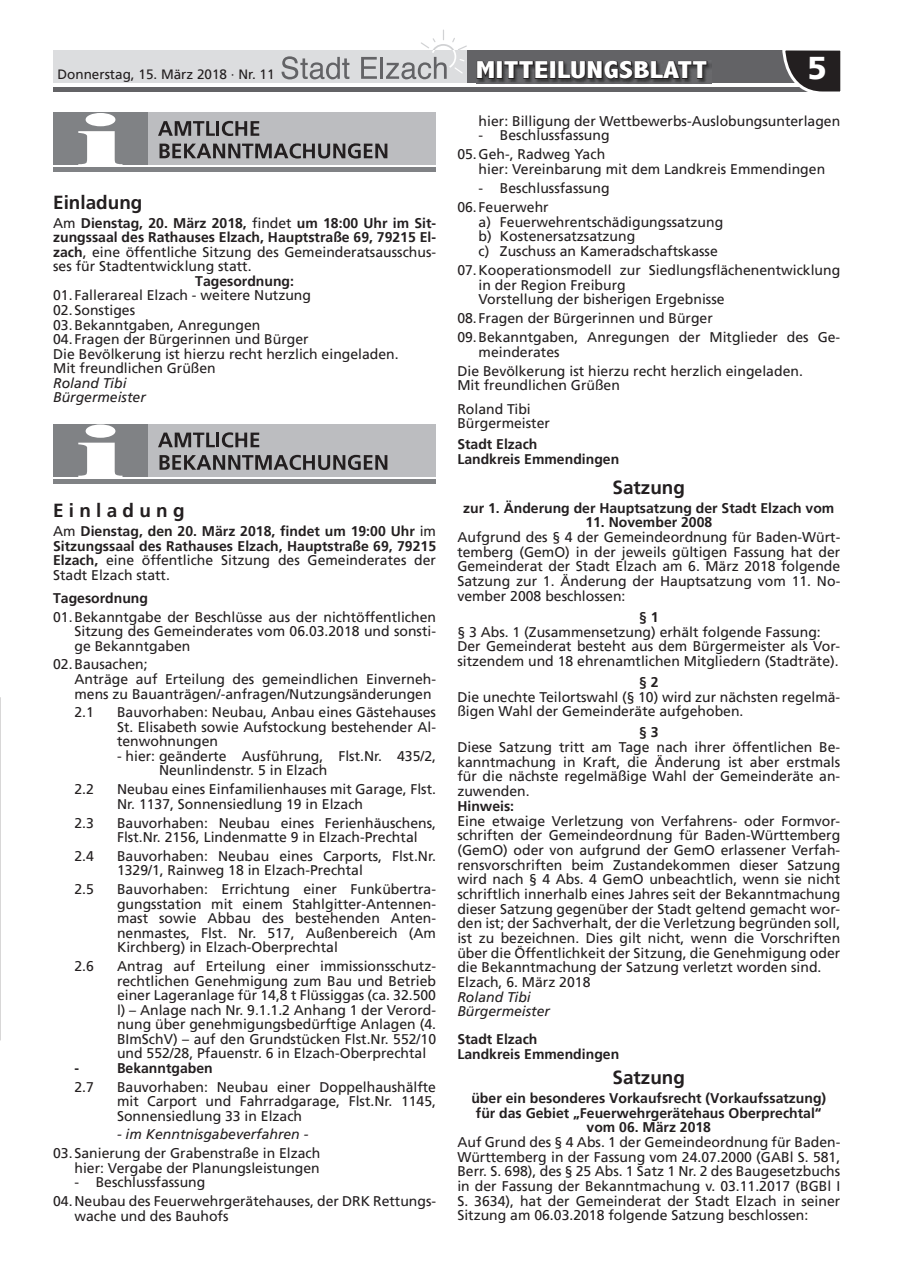
<style>
.page{position:relative;width:902px;height:1280px;background:#fff}
.page>*{position:absolute;margin:0;border:0;box-sizing:border-box;transform-origin:0 0}
.t1{font:900 31.5px "Frutiger";color:#fff}
.t2{font:800 condensed 24.45px "Abadi";letter-spacing:.01em;color:#fff;scale:1.26 1}
.t3{font:700 18.9px "Frutiger";color:#231f20}
.t4{font:13.95px/14.7px "Frutiger";color:#231f20}
.t5{font:700 13.95px/14.5px "Frutiger";color:#231f20;text-align:justify}
.t6{font:italic 13.95px/14.5px "Frutiger";color:#231f20}
.t7{font:13.5px "Frutiger";color:#231f20}
.s1{font-weight:400}
</style>
<div class="page">
<div style="left:53px;top:51px;width:787px;height:32px;background:#dcdddf"></div>
<div style="left:467px;top:51px;width:361px;height:32px;background:#636366"></div>
<hr style="left:53px;top:87px;width:787px;height:4px;background:#636366">
<svg style="left:780px;top:50px;width:61px;height:42px"></svg>
<svg style="left:281px;top:56px;width:68px;height:23px"></svg>
<svg style="left:361px;top:57px;width:16px;height:22px"></svg>
<hr style="left:380px;top:57px;width:3px;height:22px;background:#636366">
<svg style="left:386px;top:29px;width:81px;height:50px"></svg>
<img style="left:478px;top:63px;width:233px;height:20px">
<svg style="left:476px;top:60px;width:232px;height:20px"></svg>
<div style="left:53px;top:113px;width:96px;height:52px;background:#808285"></div>
<div style="left:149px;top:113px;width:287px;height:52px;background:#bcbdc0"></div>
<hr style="left:53px;top:168px;width:383px;height:4px;background:#808285">
<svg style="left:158px;top:121px;width:57px;height:15px"></svg>
<hr style="left:216px;top:121px;width:3px;height:15px;background:#231f20">
<svg style="left:222px;top:121px;width:37px;height:15px"></svg>
<svg style="left:159px;top:143px;width:228px;height:16px"></svg>
<svg style="left:78px;top:113px;width:44px;height:52px"></svg>
<div style="left:53px;top:424px;width:96px;height:52px;background:#808285"></div>
<div style="left:149px;top:424px;width:287px;height:52px;background:#bcbdc0"></div>
<hr style="left:53px;top:479px;width:383px;height:4px;background:#808285">
<svg style="left:158px;top:433px;width:57px;height:14px"></svg>
<hr style="left:216px;top:433px;width:3px;height:14px;background:#231f20">
<svg style="left:222px;top:432px;width:37px;height:15px"></svg>
<svg style="left:159px;top:455px;width:228px;height:15px"></svg>
<svg style="left:78px;top:424px;width:44px;height:53px"></svg>
<svg style="left:0;top:697px;width:1px;height:343px"></svg>
<p class="t7" style="left:57px;top:66px;width:219px">Donnerstag, 15. März 2018 · Nr. 11</p>
<h2 class="t2" style="left:476px;top:57px;width:185px">MITTEILUNGSBLATT</h2>
<h1 class="t1" style="left:807px;top:49px;width:21px">5</h1>
<h3 class="t3" style="left:53px;top:191px;width:91px">Einladung</h3>
<p class="t5" style="left:53px;top:216px;width:384px"><span class="s1">Am</span> Dienstag, 20. März 2018, <span class="s1">findet</span> um 18:00 Uhr im Sit&shy;zungssaal des Rathauses Elzach, Hauptstraße 69, 79215 El&shy;zach<span class="s1">, eine öffentliche Sitzung des Gemeinderatsausschus&shy;ses für Stadtentwicklung statt.</span></p>
<p class="t5" style="left:195px;top:274px;width:100px">Tagesordnung:</p>
<p class="t4" style="left:53px;top:288px;width:259px">01. Fallerareal Elzach - weitere Nutzung</p>
<p class="t4" style="left:53px;top:303px;width:83px">02. Sonstiges</p>
<p class="t4" style="left:53px;top:317px;width:209px">03. Bekanntgaben, Anregungen</p>
<p class="t4" style="left:53px;top:332px;width:347px">04. Fragen der Bürgerinnen und Bürger<br>Die Bevölkerung ist hierzu recht herzlich eingeladen.<br>Mit freundlichen Grüßen</p>
<p class="t6" style="left:53px;top:375px;width:94px">Roland Tibi<br>Bürgermeister</p>
<h3 class="t3" style="left:53px;top:500px;width:133px">E i n l a d u n g</h3>
<p class="t5" style="left:53px;top:524px;width:384px"><span class="s1">Am</span> Dienstag, den 20. März 2018, findet um 19:00 Uhr <span class="s1">im </span>Sitzungssaal des Rathauses Elzach, Hauptstraße 69, 79215<br>Elzach, <span class="s1">eine öffentliche Sitzung des Gemeinderates der Stadt Elzach statt.</span></p>
<p class="t5" style="left:53px;top:591px;width:96px">Tagesordnung</p>
<p class="t4" style="left:74px;top:609px;width:363px;text-align:justify;text-indent:-21px">01. Bekanntgabe der Beschlüsse aus der nichtöffentlichen Sitzung des Gemeinderates vom 06.03.2018 und sonsti&shy;ge Bekanntgaben</p>
<p class="t4" style="left:74px;top:657px;width:363px;text-indent:-21px">02. Bausachen;<br>Anträge auf Erteilung des gemeindlichen Einverneh&shy;mens zu Bauanträgen/-anfragen/Nutzungsänderungen</p>
<p class="t4" style="left:74px;top:705px;width:21px">2.1</p>
<p class="t4" style="left:117px;top:705px;width:320px;text-align:justify">Bauvorhaben: Neubau, Anbau eines Gästehauses St. Elisabeth sowie Aufstockung bestehender Al&shy;tenwohnungen</p>
<p class="t4" style="left:159px;top:749px;width:278px;text-indent:-42px">- hier: geänderte Ausführung, Flst.Nr. 435/2,<br>Neunlindenstr. 5 in Elzach</p>
<p class="t4" style="left:74px;top:782px;width:21px">2.2</p>
<p class="t4" style="left:117px;top:782px;width:320px">Neubau eines Einfamilienhauses mit Garage, Flst.<br>Nr. 1137, Sonnensiedlung 19 in Elzach</p>
<p class="t4" style="left:74px;top:815px;width:21px">2.3</p>
<p class="t4" style="left:117px;top:815px;width:320px">Bauvorhaben: Neubau eines Ferienhäuschens,<br>Flst.Nr. 2156, Lindenmatte 9 in Elzach-Prechtal</p>
<p class="t4" style="left:74px;top:848px;width:21px">2.4</p>
<p class="t4" style="left:117px;top:849px;width:320px">Bauvorhaben: Neubau eines Carports, Flst.Nr.<br>1329/1, Rainweg 18 in Elzach-Prechtal</p>
<p class="t4" style="left:74px;top:882px;width:21px">2.5</p>
<p class="t4" style="left:117px;top:882px;width:320px;text-align:justify">Bauvorhaben: Errichtung einer Funkübertra&shy;gungsstation mit einem Stahlgitter-Antennen&shy;mast sowie Abbau des bestehenden Anten&shy;nenmastes, Flst. Nr. 517, Außenbereich (Am Kirchberg) in Elzach-Oberprechtal</p>
<p class="t4" style="left:74px;top:959px;width:21px">2.6</p>
<p class="t4" style="left:117px;top:959px;width:320px;text-align:justify">Antrag auf Erteilung einer immissionsschutz&shy;rechtlichen Genehmigung zum Bau und Betrieb einer Lageranlage für 14,8 t Flüssiggas (ca. 32.500 l) – Anlage nach Nr. 9.1.1.2 Anhang 1 der Verord&shy;nung über genehmigungsbedürftige Anlagen (4.<br>BImSchV) – auf den Grundstücken Flst.Nr. 552/10 und 552/28, Pfauenstr. 6 in Elzach-Oberprechtal</p>
<p class="t5" style="left:74px;top:1060px;width:6px">-</p>
<p class="t5" style="left:117px;top:1060px;width:97px">Bekanntgaben</p>
<p class="t4" style="left:74px;top:1079px;width:21px">2.7</p>
<p class="t4" style="left:117px;top:1079px;width:320px;text-align:justify">Bauvorhaben: Neubau einer Doppelhaushälfte mit Carport und Fahrradgarage, Flst.Nr. 1145, Sonnensiedlung 33 in Elzach</p>
<p class="t6" style="left:117px;top:1127px;width:193px">- im Kenntnisgabeverfahren -</p>
<p class="t4" style="left:53px;top:1146px;width:269px;text-align:right">03. Sanierung der Grabenstraße in Elzach hier: Vergabe der Planungsleistungen</p>
<p class="t4" style="left:74px;top:1175px;width:132px">- Beschlussfassung</p>
<p class="t4" style="left:74px;top:1194px;width:363px;text-indent:-21px">04. Neubau des Feuerwehrgerätehauses, der DRK Rettungs&shy;wache und des Bauhofs</p>
<p class="t4" style="left:478px;top:113px;width:363px">hier: Billigung der Wettbewerbs-Auslobungsunterlagen</p>
<p class="t4" style="left:478px;top:128px;width:132px">- Beschlussfassung</p>
<p class="t4" style="left:478px;top:147px;width:348px;text-indent:-21px">05. Geh-, Radweg Yach<br>hier: Vereinbarung mit dem Landkreis Emmendingen</p>
<p class="t4" style="left:478px;top:181px;width:132px">- Beschlussfassung</p>
<p class="t4" style="left:478px;top:200px;width:246px;text-indent:-21px">06. Feuerwehr<br>a) Feuerwehrentschädigungssatzung b) Kostenersatzsatzung<br>c) Zuschuss an Kameradschaftskasse</p>
<p class="t4" style="left:478px;top:263px;width:363px;text-indent:-21px">07. Kooperationsmodell zur Siedlungsflächenentwicklung in der Region Freiburg<br>Vorstellung der bisherigen Ergebnisse</p>
<p class="t4" style="left:457px;top:311px;width:257px">08. Fragen der Bürgerinnen und Bürger</p>
<p class="t4" style="left:478px;top:330px;width:363px;text-indent:-21px">09. Bekanntgaben, Anregungen der Mitglieder des Ge&shy;meinderates</p>
<p class="t4" style="left:457px;top:363px;width:347px">Die Bevölkerung ist hierzu recht herzlich eingeladen.<br>Mit freundlichen Grüßen</p>
<p class="t4" style="left:457px;top:401px;width:94px">Roland Tibi<br>Bürgermeister</p>
<p class="t5" style="left:457px;top:437px;width:163px">Stadt Elzach<br>Landkreis Emmendingen</p>
<h3 class="t3" style="left:612px;top:476px;width:74px">Satzung</h3>
<p class="t5" style="left:463px;top:500px;width:372px">zur 1. Änderung der Hauptsatzung der Stadt Elzach vom</p>
<p class="t5" style="left:585px;top:515px;width:128px">11. November 2008</p>
<p class="t4" style="left:457px;top:530px;width:384px;text-align:justify">Aufgrund des § 4 der Gemeindeordnung für Baden-Würt&shy;temberg (GemO) in der jeweils gültigen Fassung hat der Gemeinderat der Stadt Elzach am 6. März 2018 folgende Satzung zur 1. Änderung der Hauptsatzung vom 11. No&shy;vember 2008 beschlossen:</p>
<p class="t5" style="left:639px;top:610px;width:21px">§ 1</p>
<p class="t4" style="left:457px;top:624px;width:384px">§ 3 Abs. 1 (Zusammensetzung) erhält folgende Fassung:<br>Der Gemeinderat besteht aus dem Bürgermeister als Vor&shy;sitzendem und 18 ehrenamtlichen Mitgliedern (Stadträte).</p>
<p class="t5" style="left:639px;top:675px;width:21px">§ 2</p>
<p class="t4" style="left:457px;top:689px;width:384px">Die unechte Teilortswahl (§ 10) wird zur nächsten regelmä&shy;ßigen Wahl der Gemeinderäte aufgehoben.</p>
<p class="t5" style="left:639px;top:725px;width:21px">§ 3</p>
<p class="t4" style="left:457px;top:740px;width:384px;text-align:justify">Diese Satzung tritt am Tage nach ihrer öffentlichen Be&shy;kanntmachung in Kraft, die Änderung ist aber erstmals für die nächste regelmäßige Wahl der Gemeinderäte an&shy;zuwenden.</p>
<p class="t5" style="left:457px;top:799px;width:58px">Hinweis:</p>
<p class="t4" style="left:457px;top:813px;width:384px">Eine etwaige Verletzung von Verfahrens- oder Formvor&shy;schriften der Gemeindeordnung für Baden-Württemberg (GemO) oder von aufgrund der GemO erlassener Verfah&shy;rensvorschriften beim Zustandekommen dieser Satzung wird nach § 4 Abs. 4 GemO unbeachtlich, wenn sie nicht schriftlich innerhalb eines Jahres seit der Bekanntmachung dieser Satzung gegenüber der Stadt geltend gemacht wor&shy;den ist; der Sachverhalt, der die Verletzung begründen soll, ist zu bezeichnen. Dies gilt nicht, wenn die Vorschriften über die Öffentlichkeit der Sitzung, die Genehmigung oder die Bekanntmachung der Satzung verletzt worden sind.<br>Elzach, 6. März 2018</p>
<p class="t6" style="left:457px;top:989px;width:94px">Roland Tibi<br>Bürgermeister</p>
<p class="t5" style="left:457px;top:1031px;width:163px">Stadt Elzach<br>Landkreis Emmendingen</p>
<h3 class="t3" style="left:612px;top:1066px;width:74px">Satzung</h3>
<p class="t5" style="left:471px;top:1091px;width:356px;text-align:center">über ein besonderes Vorkaufsrecht (Vorkaufssatzung) für das Gebiet „Feuerwehrgerätehaus Oberprechtal“ vom 06. März 2018</p>
<p class="t4" style="left:457px;top:1135px;width:384px;text-align:justify">Auf Grund des § 4 Abs. 1 der Gemeindeordnung für Baden-Württemberg in der Fassung vom 24.07.2000 (GABl S. 581, Berr. S. 698), des § 25 Abs. 1 Satz 1 Nr. 2 des Baugesetzbuchs in der Fassung der Bekanntmachung v. 03.11.2017 (BGBl I S. 3634), hat der Gemeinderat der Stadt Elzach in seiner Sitzung am 06.03.2018 folgende Satzung beschlossen:</p>
</div>
